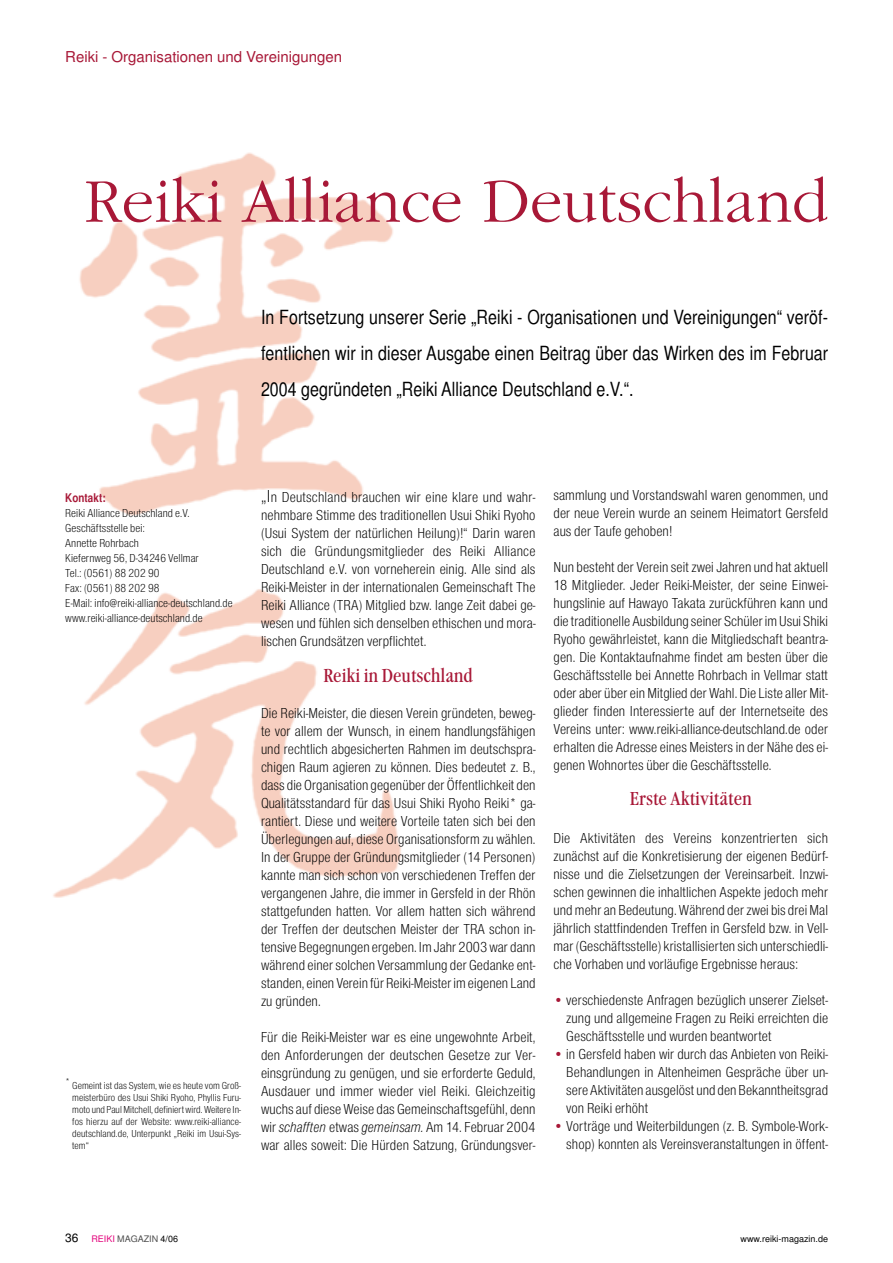
<style>
.page{position:relative;width:893px;height:1263px;background:#fff}
.page>*{position:absolute;margin:0;border:0;box-sizing:border-box;transform-origin:0 0}
.t1{font:300 64.5px "Garamond";color:#a81837}
.t2{font:19.5px/36px "Sans Cond";letter-spacing:.005em;color:#000;text-align:justify}
.t3{font:19.5px "Garamond Nova Cond";color:#a81837}
.t4{font:15px/18px "Sans Cond LH Regular";letter-spacing:.005em;color:#000;text-align:justify}
.t5{font:15px "Sans";color:#a81837}
.t6{font:12px/15px "Sans Cond LH Regular";letter-spacing:.005em;color:#000}
.t7{font:700 12px "Sans Cond";letter-spacing:.005em;color:#a81837}
.t8{font:10.5px/12px "Sans Cond LH Regular";letter-spacing:.005em;color:#000;text-align:justify}
.t9{font:9px "Sans";color:#000}
.t10{font:9px "Sans";color:#4d4d4d}
.s1{font-size:18px}
.s2{font-family:"Sans Cond LH Italic"}
.s3{color:#a81837}
.s4{font-size:12px;color:#000}
.s5{color:#e3007b}
.s6{color:#000}
</style>
<div class="page">
<img style="left:53px;top:152px;width:348px;height:746px">
<p class="t5" style="left:65px;top:51px;width:278px">Reiki - Organisationen und Vereinigungen</p>
<h1 class="t1" style="left:84px;top:176px;width:745px">Reiki Alliance Deutschland</h1>
<h2 class="t2" style="left:261px;top:301px;width:568px">In Fortsetzung unserer Serie „Reiki - Organisationen und Vereinigungen“ veröf&shy;fentlichen wir in dieser Ausgabe einen Beitrag über das Wirken des im Februar 2004 gegründeten „Reiki Alliance Deutschland e.V.“.</h2>
<p class="t7" style="left:65px;top:494px;width:42px">Kontakt:</p>
<p class="t6" style="left:65px;top:507px;width:169px">Reiki Alliance Deutschland e.V.<br>Geschäftsstelle bei:<br>Annette Rohrbach<br>Kiefernweg 56, D-34246 Vellmar<br>Tel.: (0561) 88 202 90<br>Fax: (0561) 88 202 98<br>E-Mail: info@reiki-alliance-deutschland.de www.reiki-alliance-deutschland.de</p>
<p class="t8" style="left:72px;top:1080px;width:170px;text-indent:-7px">* Gemeint ist das System, wie es heute vom Groß&shy;meisterbüro des Usui Shiki Ryoho, Phyllis Furu&shy;moto und Paul Mitchell, definiert wird. Weitere In&shy;fos hierzu auf der Website: www.reiki-alliance&shy;deutschland.de, Unterpunkt „Reiki im Usui-Sys&shy;tem“</p>
<p class="t4" style="left:261px;top:490px;width:276px"><span class="s1">„I</span>n Deutschland brauchen wir eine klare und wahr&shy;nehmbare Stimme des traditionellen Usui Shiki Ryoho (Usui System der natürlichen Heilung)!“ Darin waren sich die Gründungsmitglieder des Reiki Alliance Deutschland e.V. von vorneherein einig. Alle sind als Reiki-Meister in der internationalen Gemeinschaft The Reiki Alliance (TRA) Mitglied bzw. lange Zeit dabei ge&shy;wesen und fühlen sich denselben ethischen und mora&shy;lischen Grundsätzen verpflichtet.</p>
<h2 class="t3" style="left:323px;top:668px;width:151px">Reiki in Deutschland</h2>
<p class="t4" style="left:261px;top:705px;width:276px">Die Reiki-Meister, die diesen Verein gründeten, beweg&shy;te vor allem der Wunsch, in einem handlungsfähigen und rechtlich abgesicherten Rahmen im deutschspra&shy;chigen Raum agieren zu können. Dies bedeutet z. B., dass die Organisation gegenüber der Öffentlichkeit den Qualitätsstandard für das Usui Shiki Ryoho Reiki* ga&shy;rantiert. Diese und weitere Vorteile taten sich bei den Überlegungen auf, diese Organisationsform zu wählen.<br>In der Gruppe der Gründungsmitglieder (14 Personen) kannte man sich schon von verschiedenen Treffen der vergangenen Jahre, die immer in Gersfeld in der Rhön stattgefunden hatten. Vor allem hatten sich während der Treffen der deutschen Meister der TRA schon in&shy;tensive Begegnungen ergeben. Im Jahr 2003 war dann während einer solchen Versammlung der Gedanke ent&shy;standen, einen Verein für Reiki-Meister im eigenen Land zu gründen.</p>
<p class="t4" style="left:261px;top:1029px;width:276px">Für die Reiki-Meister war es eine ungewohnte Arbeit, den Anforderungen der deutschen Gesetze zur Ver&shy;einsgründung zu genügen, und sie erforderte Geduld, Ausdauer und immer wieder viel Reiki. Gleichzeitig wuchs auf diese Weise das Gemeinschaftsgefühl, denn wir <span class="s2">schafften</span> etwas <span class="s2">gemeinsam.</span> Am 14. Februar 2004 war alles soweit: Die Hürden Satzung, Gründungsver-</p>
<p class="t4" style="left:553px;top:487px;width:276px">sammlung und Vorstandswahl waren genommen, und der neue Verein wurde an seinem Heimatort Gersfeld aus der Taufe gehoben!</p>
<p class="t4" style="left:553px;top:559px;width:276px">Nun besteht der Verein seit zwei Jahren und hat aktuell 18 Mitglieder. Jeder Reiki-Meister, der seine Einwei&shy;hungslinie auf Hawayo Takata zurückführen kann und die traditionelle Ausbildung seiner Schüler im Usui Shiki Ryoho gewährleistet, kann die Mitgliedschaft beantra&shy;gen. Die Kontaktaufnahme findet am besten über die Geschäftsstelle bei Annette Rohrbach in Vellmar statt oder aber über ein Mitglied der Wahl. Die Liste aller Mit&shy;glieder finden Interessierte auf der Internetseite des Vereins unter: www.reiki-alliance-deutschland.de oder erhalten die Adresse eines Meisters in der Nähe des ei&shy;genen Wohnortes über die Geschäftsstelle.</p>
<h2 class="t3" style="left:629px;top:791px;width:124px">Erste Aktivitäten</h2>
<p class="t4" style="left:553px;top:830px;width:276px">Die Aktivitäten des Vereins konzentrierten sich zunächst auf die Konkretisierung der eigenen Bedürf&shy;nisse und die Zielsetzungen der Vereinsarbeit. Inzwi&shy;schen gewinnen die inhaltlichen Aspekte jedoch mehr und mehr an Bedeutung. Während der zwei bis drei Mal jährlich stattfindenden Treffen in Gersfeld bzw. in Vell&shy;mar (Geschäftsstelle) kristallisierten sich unterschiedli&shy;che Vorhaben und vorläufige Ergebnisse heraus:</p>
<p class="t4" style="left:566px;top:992px;width:263px;text-indent:-13px"><span class="s3">•</span> verschiedenste Anfragen bezüglich unserer Zielset&shy;zung und allgemeine Fragen zu Reiki erreichten die Geschäftsstelle und wurden beantwortet</p>
<p class="t4" style="left:566px;top:1046px;width:263px;text-indent:-13px"><span class="s3">•</span> in Gersfeld haben wir durch das Anbieten von Reiki-Behandlungen in Altenheimen Gespräche über un&shy;sere Aktivitäten ausgelöst und den Bekanntheitsgrad von Reiki erhöht</p>
<p class="t4" style="left:553px;top:1118px;width:276px;text-align:right"><span class="s3">•</span> Vorträge und Weiterbildungen (z. B. Symbole-Work&shy;shop) konnten als Vereinsveranstaltungen in öffent-</p>
<p class="t10" style="left:65px;top:1236px;width:114px"><span class="s4">36</span> <span class="s5">REIKI</span> MAGAZIN <span class="s6">4/06</span></p>
<p class="t9" style="left:740px;top:1236px;width:89px">www.reiki-magazin.de</p>
</div>
